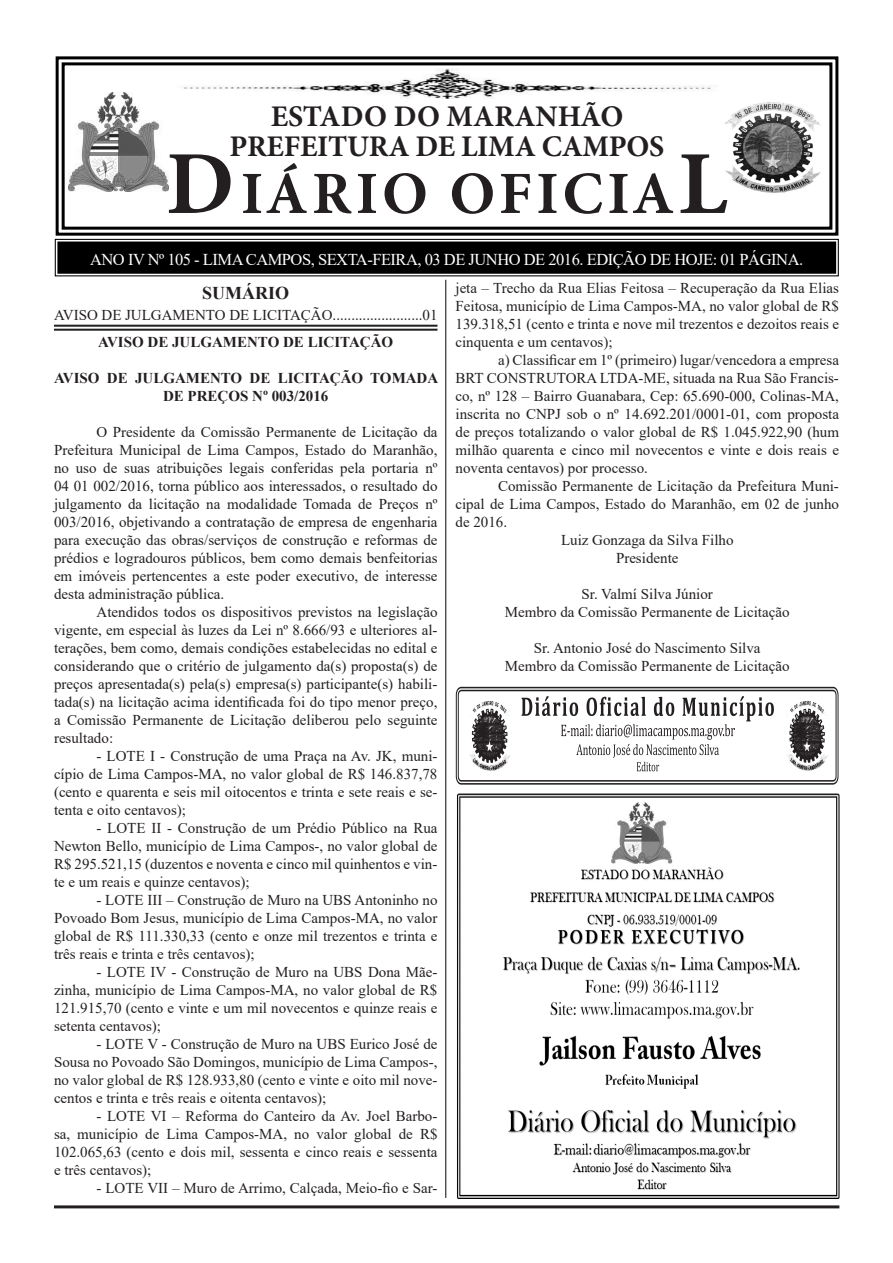
<style>
.page{position:relative;width:893px;height:1263px;background:#fff}
.page>*{position:absolute;margin:0;border:0;box-sizing:border-box;transform-origin:0 0}
.t1{font:700 60px "Minion Pro";letter-spacing:.06em;color:#231f20}
.t2{font:700 30px "Minion Pro";letter-spacing:-.01em;color:#231f20}
.t3{font:700 18px "Times New Roman";color:#231f20}
.t4{font:16.5px "Times New Roman";letter-spacing:-.03em;color:#fff}
.t5{font:15px/18px "Times New Roman";color:#231f20;text-align:justify}
.t6{font:700 15px/18px "Times New Roman";color:#231f20;text-align:center}
.s1{font-size:90px}
</style>
<div class="page">
<svg style="left:55px;top:56px;width:784px;height:180px"></svg>
<div style="left:62px;top:62px;width:770px;height:168px;border:3px solid #000"></div>
<svg style="left:54px;top:238px;width:785px;height:39px;background:#242424"></svg>
<div style="left:57px;top:241px;width:779px;height:33px;border:2px solid #000"></div>
<div style="left:61px;top:245px;width:771px;height:25px;border:1px solid #000"></div>
<img style="left:717px;top:97px;width:108px;height:103px">
<hr style="left:54px;top:1205px;width:785px;height:3px;background:#231f20">
<img style="left:68px;top:93px;width:101px;height:98px">
<img style="left:170px;top:69px;width:552px;height:30px">
<hr style="left:54px;top:325px;width:383px;height:2px;background:#231f20">
<hr style="left:54px;top:329px;width:383px;height:2px;background:#231f20">
<hr style="left:445px;top:280px;width:1px;height:918px;background:#231f20">
<img style="left:457px;top:793px;width:383px;height:405px">
<img style="left:455px;top:687px;width:384px;height:97px">
<p class="t2" style="left:271px;top:95px;width:354px">ESTADO DO MARANHÃO</p>
<p class="t2" style="left:230px;top:125px;width:436px">PREFEITURA DE LIMA CAMPOS</p>
<p class="t1" style="left:166px;top:151px;width:563px"><span class="s1">D</span>IÁRIO OFICIA<span class="s1">L</span></p>
<p class="t4" style="left:90px;top:248px;width:715px">ANO IV Nº 105 - LIMA CAMPOS, SEXTA-FEIRA, 03 DE JUNHO DE 2016. EDIÇÃO DE HOJE: 01 PÁGINA.</p>
<p class="t3" style="left:202px;top:280px;width:88px">SUMÁRIO</p>
<p class="t5" style="left:54px;top:305px;width:385px">AVISO DE JULGAMENTO DE LICITAÇÃO........................01</p>
<p class="t6" style="left:98px;top:332px;width:297px">AVISO DE JULGAMENTO DE LICITAÇÃO</p>
<p class="t6" style="left:54px;top:368px;width:386px">AVISO DE JULGAMENTO DE LICITAÇÃO TOMADA<br>DE PREÇOS Nº 003/2016</p>
<p class="t5" style="left:54px;top:422px;width:385px;text-indent:43px">O Presidente da Comissão Permanente de Licitação da Prefeitura Municipal de Lima Campos, Estado do Maranhão, no uso de suas atribuições legais conferidas pela portaria nº 04 01 002/2016, torna público aos interessados, o resultado do julgamento da licitação na modalidade Tomada de Preços nº 003/2016, objetivando a contratação de empresa de engenharia para execução das obras/serviços de construção e reformas de prédios e logradouros públicos, bem como demais benfeitorias em imóveis pertencentes a este poder executivo, de interesse desta administração pública.</p>
<p class="t5" style="left:54px;top:602px;width:385px;text-indent:43px">Atendidos todos os dispositivos previstos na legislação vigente, em especial às luzes da Lei nº 8.666/93 e ulteriores al&shy;terações, bem como, demais condições estabelecidas no edital e considerando que o critério de julgamento da(s) proposta(s) de preços apresentada(s) pela(s) empresa(s) participante(s) habili&shy;tada(s) na licitação acima identificada foi do tipo menor preço, a Comissão Permanente de Licitação deliberou pelo seguinte resultado:</p>
<p class="t5" style="left:54px;top:746px;width:385px;text-indent:43px">- LOTE I - Construção de uma Praça na Av. JK, muni&shy;cípio de Lima Campos-MA, no valor global de R$ 146.837,78 (cento e quarenta e seis mil oitocentos e trinta e sete reais e se&shy;tenta e oito centavos);</p>
<p class="t5" style="left:54px;top:818px;width:385px;text-indent:43px">- LOTE II - Construção de um Prédio Público na Rua Newton Bello, município de Lima Campos-, no valor global de R$ 295.521,15 (duzentos e noventa e cinco mil quinhentos e vin&shy;te e um reais e quinze centavos);</p>
<p class="t5" style="left:54px;top:890px;width:385px;text-indent:43px">- LOTE III – Construção de Muro na UBS Antoninho no Povoado Bom Jesus, município de Lima Campos-MA, no valor global de R$ 111.330,33 (cento e onze mil trezentos e trinta e três reais e trinta e três centavos);</p>
<p class="t5" style="left:54px;top:962px;width:385px;text-indent:43px">- LOTE IV - Construção de Muro na UBS Dona Mãe&shy;zinha, município de Lima Campos-MA, no valor global de R$ 121.915,70 (cento e vinte e um mil novecentos e quinze reais e setenta centavos);</p>
<p class="t5" style="left:54px;top:1034px;width:385px;text-indent:43px">- LOTE V - Construção de Muro na UBS Eurico José de Sousa no Povoado São Domingos, município de Lima Campos-, no valor global de R$ 128.933,80 (cento e vinte e oito mil nove&shy;centos e trinta e três reais e oitenta centavos);</p>
<p class="t5" style="left:54px;top:1106px;width:385px;text-indent:43px">- LOTE VI – Reforma do Canteiro da Av. Joel Barbo&shy;sa, município de Lima Campos-MA, no valor global de R$ 102.065,63 (cento e dois mil, sessenta e cinco reais e sessenta e três centavos);</p>
<p class="t5" style="left:97px;top:1178px;width:342px">- LOTE VII – Muro de Arrimo, Calçada, Meio-fio e Sar-</p>
<p class="t5" style="left:455px;top:278px;width:385px">jeta – Trecho da Rua Elias Feitosa – Recuperação da Rua Elias Feitosa, município de Lima Campos-MA, no valor global de R$ 139.318,51 (cento e trinta e nove mil trezentos e dezoitos reais e cinquenta e um centavos);</p>
<p class="t5" style="left:455px;top:350px;width:385px;text-indent:43px">a) Classificar em 1º (primeiro) lugar/vencedora a empresa BRT CONSTRUTORA LTDA-ME, situada na Rua São Francis&shy;co, nº 128 – Bairro Guanabara, Cep: 65.690-000, Colinas-MA, inscrita no CNPJ sob o nº 14.692.201/0001-01, com proposta de preços totalizando o valor global de R$ 1.045.922,90 (hum milhão quarenta e cinco mil novecentos e vinte e dois reais e noventa centavos) por processo.</p>
<p class="t5" style="left:455px;top:476px;width:385px;text-indent:43px">Comissão Permanente de Licitação da Prefeitura Muni&shy;cipal de Lima Campos, Estado do Maranhão, em 02 de junho de 2016.</p>
<p class="t5" style="left:561px;top:530px;width:174px">Luiz Gonzaga da Silva Filho</p>
<p class="t5" style="left:616px;top:548px;width:64px">Presidente</p>
<p class="t5" style="left:581px;top:584px;width:133px">Sr. Valmí Silva Júnior</p>
<p class="t5" style="left:505px;top:602px;width:286px">Membro da Comissão Permanente de Licitação</p>
<p class="t5" style="left:534px;top:638px;width:228px">Sr. Antonio José do Nascimento Silva</p>
<p class="t5" style="left:505px;top:656px;width:286px">Membro da Comissão Permanente de Licitação</p>
</div>
